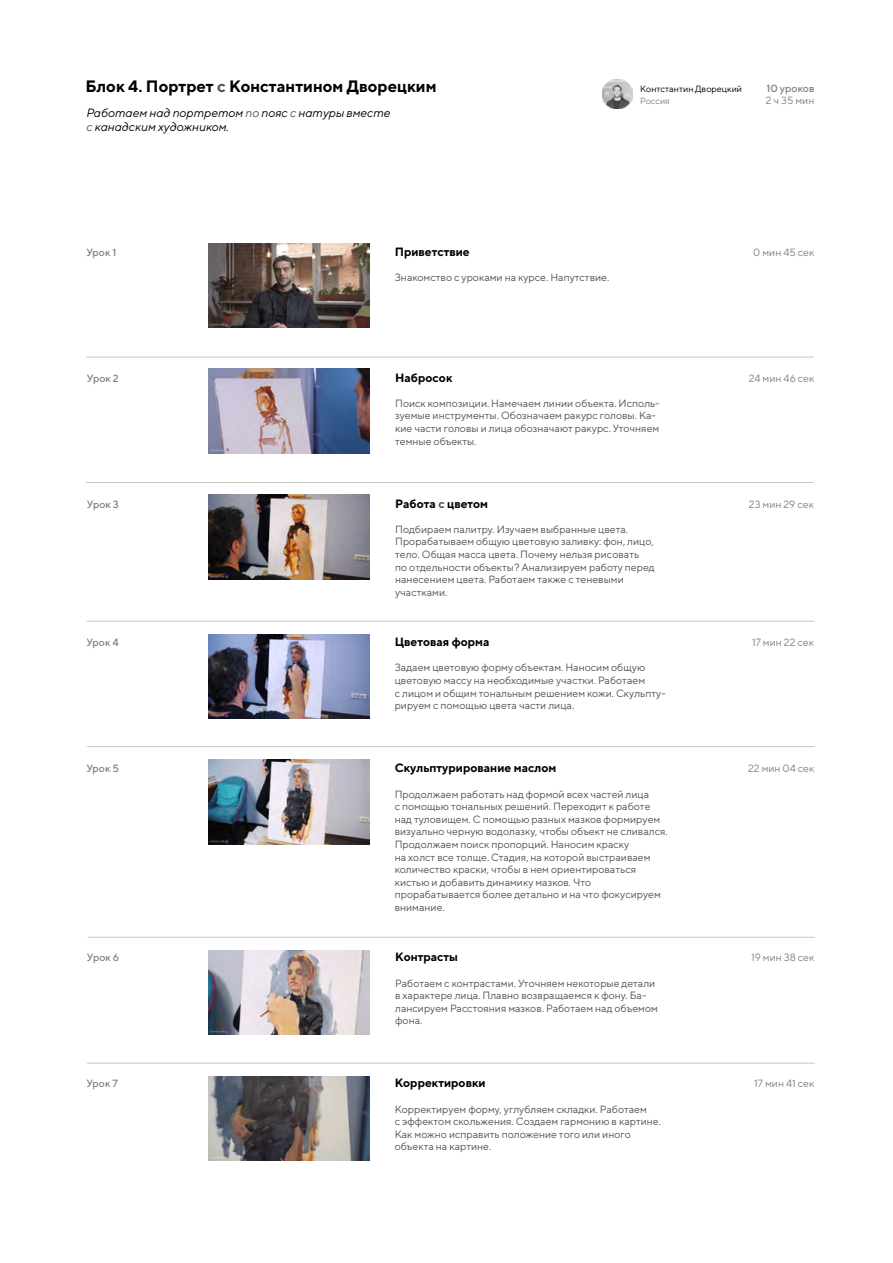
<style>
.page{position:relative;width:893px;height:1263px;background:#fff}
.page>*{position:absolute;margin:0;border:0;box-sizing:border-box;transform-origin:0 0}
.t1{font:700 16.5px "TT Norms";color:#000}
.t2{font:700 12px "TT Norms";color:#000}
.t3{font:italic 12px/14.4px "TT Norms";color:#000}
.t4{font:10.5px/12.6px "TT Norms";color:#525251}
.t5{font:10.5px "TT Norms";color:#818080}
.t6{font:500 10.5px "TT Norms";color:#818080}
.t7{font:9px "TT Norms";color:#000}
.t8{font:9px "TT Norms";color:#818080}
.s1{color:#525251}
</style>
<div class="page">
<img style="left:209px;top:243px;width:161px;height:85px">
<img style="left:208px;top:760px;width:161px;height:84px">
<img style="left:208px;top:1076px;width:161px;height:85px">
<img style="left:209px;top:369px;width:161px;height:84px">
<img style="left:209px;top:950px;width:161px;height:84px">
<img style="left:209px;top:495px;width:161px;height:84px">
<img style="left:208px;top:634px;width:161px;height:84px">
<hr style="left:86px;top:357px;width:728px;height:1px;background:#c6c6c6">
<hr style="left:87px;top:937px;width:728px;height:1px;background:#c6c6c6">
<hr style="left:87px;top:746px;width:728px;height:1px;background:#c6c6c6">
<hr style="left:87px;top:1063px;width:728px;height:1px;background:#c6c6c6">
<hr style="left:86px;top:482px;width:727px;height:1px;background:#c6c6c6">
<hr style="left:87px;top:621px;width:727px;height:1px;background:#c6c6c6">
<img style="left:602px;top:79px;width:30px;height:30px">
<h1 class="t1" style="left:86px;top:76px;width:353px">Блок 4. Портрет <span class="s1">с</span> Константином Дворецким</h1>
<p class="t3" style="left:86px;top:105px;width:306px">Работаем над портретом <span class="s1">по</span> пояс <span class="s1">с</span> натуры вместе <span class="s1">с</span> канадским художником.</p>
<p class="t7" style="left:640px;top:83px;width:104px">Контстантин Дворецкий</p>
<p class="t8" style="left:640px;top:96px;width:31px">Россия</p>
<p class="t6" style="left:766px;top:82px;width:50px">10 уроков</p>
<p class="t5" style="left:766px;top:94px;width:50px">2 ч 35 мин</p>
<p class="t6" style="left:86px;top:245px;width:32px">Урок 1</p>
<p class="t6" style="left:87px;top:371px;width:34px">Урок 2</p>
<p class="t2" style="left:395px;top:244px;width:77px">Приветствие</p>
<p class="t4" style="left:395px;top:271px;width:216px">Знакомство с уроками на курсе. Напутствие.</p>
<p class="t2" style="left:395px;top:370px;width:59px">Набросок</p>
<p class="t5" style="left:753px;top:245px;width:63px">0 мин 45 сек</p>
<p class="t5" style="left:749px;top:371px;width:67px">24 мин 46 сек</p>
<p class="t4" style="left:395px;top:397px;width:266px">Поиск композиции. Намечаем линии объекта. Исполь&shy;зуемые инструменты. Обозначаем ракурс головы. Ка&shy;кие части головы и лица обозначают ракурс. Уточняем темные объекты.</p>
<p class="t6" style="left:87px;top:497px;width:34px">Урок 3</p>
<p class="t2" style="left:395px;top:496px;width:95px">Работа <span class="s1">с</span> цветом</p>
<p class="t5" style="left:749px;top:497px;width:67px">23 мин 29 сек</p>
<p class="t4" style="left:395px;top:523px;width:261px">Подбираем палитру. Изучаем выбранные цвета.<br>Прорабатываем общую цветовую заливку: фон, лицо, тело. Общая масса цвета. Почему нельзя рисовать<br>по отдельности объекты? Анализируем работу перед нанесением цвета. Работаем также с теневыми участками.</p>
<p class="t6" style="left:86px;top:636px;width:34px">Урок 4</p>
<p class="t2" style="left:395px;top:634px;width:96px">Цветовая форма</p>
<p class="t5" style="left:752px;top:636px;width:63px">17 мин 22 сек</p>
<p class="t4" style="left:395px;top:661px;width:273px">Задаем цветовую форму объектам. Наносим общую цветовую массу на необходимые участки. Работаем<br>с лицом и общим тональным решением кожи. Скульпту&shy;рируем с помощью цвета части лица.</p>
<p class="t6" style="left:86px;top:762px;width:34px">Урок 5</p>
<p class="t2" style="left:395px;top:760px;width:163px">Скульптурирование маслом</p>
<p class="t5" style="left:748px;top:762px;width:68px">22 мин 04 сек</p>
<p class="t4" style="left:395px;top:787px;width:275px">Продолжаем работать над формой всех частей лица<br>с помощью тональных решений. Переходит к работе над туловищем. С помощью разных мазков формируем визуально черную водолазку, чтобы объект не сливался.<br>Продолжаем поиск пропорций. Наносим краску<br>на холст все толще. Стадия, на которой выстраиваем количество краски, чтобы в нем ориентироваться кистью и добавить динамику мазков. Что прорабатывается более детально и на что фокусируем внимание.</p>
<p class="t6" style="left:87px;top:951px;width:34px">Урок 6</p>
<p class="t2" style="left:395px;top:949px;width:64px">Контрасты</p>
<p class="t5" style="left:751px;top:951px;width:65px">19 мин 38 сек</p>
<p class="t4" style="left:395px;top:976px;width:264px">Работаем с контрастами. Уточняем некоторые детали в характере лица. Плавно возвращаемся к фону. Ба&shy;лансируем Расстояния мазков. Работаем над объемом фона.</p>
<p class="t6" style="left:86px;top:1077px;width:33px">Урок 7</p>
<p class="t2" style="left:395px;top:1075px;width:92px">Корректировки</p>
<p class="t5" style="left:754px;top:1077px;width:62px">17 мин 41 сек</p>
<p class="t4" style="left:395px;top:1102px;width:268px">Корректируем форму, углубляем складки. Работаем<br>с эффектом скольжения. Создаем гармонию в картине.<br>Как можно исправить положение того или иного объекта на картине.</p>
</div>
